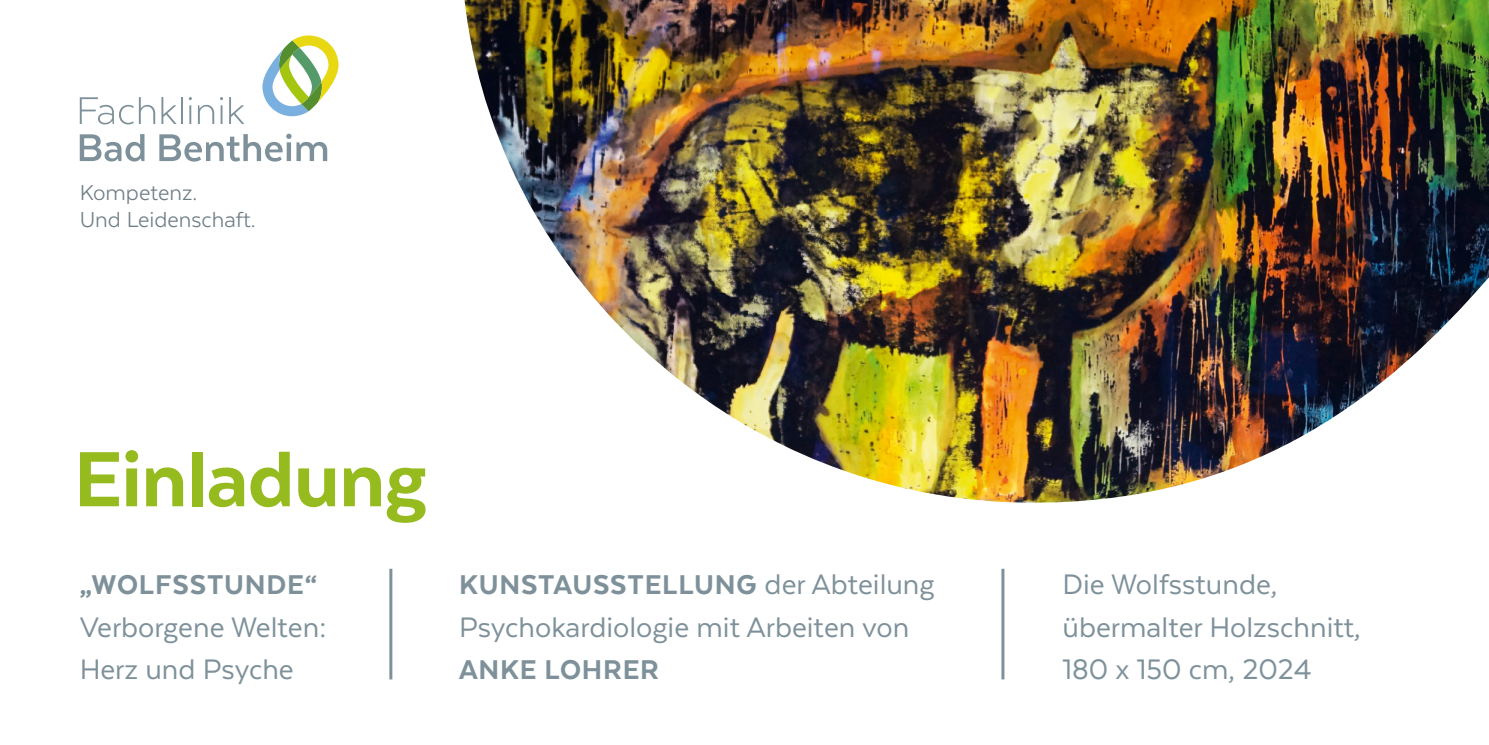
<style>
.page{position:relative;width:1489px;height:745px;background:#fff}
.page>*{position:absolute;margin:0;border:0;box-sizing:border-box;transform-origin:0 0}
.t1{font:800 90px "Texta";letter-spacing:-.01em;color:#95bb1e}
.t2{font:32.5px/42.5px "Texta";color:#7e919a}
.t3{font:800 31.25px "Texta";letter-spacing:.025em;color:#7e919a}
.t4{font:24.75px/26.8px "Texta";color:#6d7d85}
.s1{font-weight:400;font-size:32.5px}
</style>
<div class="page">
<img style="left:464px;top:0;width:1024px;height:502px">
<svg style="left:80px;top:97px;width:75px;height:27px"></svg>
<svg style="left:161px;top:97px;width:16px;height:27px"></svg>
<hr style="left:181px;top:97px;width:2px;height:27px;background:#7e919a">
<svg style="left:189px;top:97px;width:3px;height:27px"></svg>
<svg style="left:198px;top:105px;width:16px;height:19px"></svg>
<svg style="left:220px;top:97px;width:3px;height:27px"></svg>
<svg style="left:229px;top:97px;width:15px;height:27px"></svg>
<svg style="left:80px;top:134px;width:64px;height:27px"></svg>
<svg style="left:159px;top:134px;width:168px;height:27px"></svg>
<svg style="left:262px;top:35px;width:76px;height:81px"></svg>
<hr style="left:389px;top:568px;width:3px;height:111px;background:#7e919a">
<hr style="left:1001px;top:568px;width:3px;height:111px;background:#7e919a">
<p class="t4" style="left:80px;top:179px;width:177px">Kompetenz.<br>Und Leidenschaft.</p>
<h1 class="t1" style="left:74px;top:432px;width:355px">Einladung</h1>
<p class="t3" style="left:80px;top:568px;width:239px">„WOLFSSTUNDE“</p>
<p class="t2" style="left:80px;top:605px;width:248px">Verborgene Welten:<br>Herz und Psyche</p>
<p class="t3" style="left:459px;top:568px;width:477px">KUNSTAUSSTELLUNG <span class="s1">der Abteilung</span></p>
<p class="t2" style="left:459px;top:605px;width:451px">Psychokardiologie mit Arbeiten von</p>
<p class="t3" style="left:459px;top:653px;width:201px">ANKE LOHRER</p>
<p class="t2" style="left:1062px;top:562px;width:300px">Die Wolfsstunde, übermalter Holzschnitt,<br>180 x 150 cm, 2024</p>
</div>
